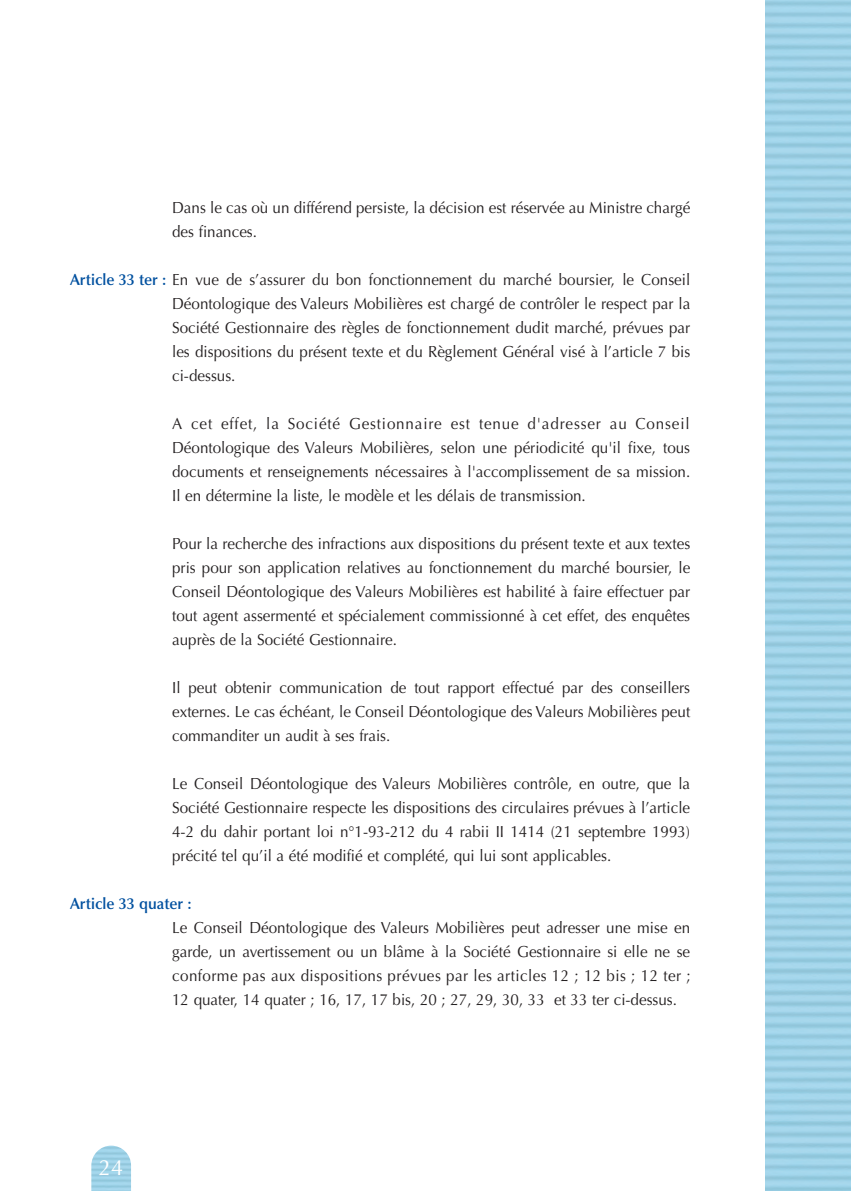
<style>
.page{position:relative;width:851px;height:1191px;background:#fff}
.page>*{position:absolute;margin:0;border:0;box-sizing:border-box;transform-origin:0 0}
.t1{font:22px "Optima";color:#fff}
.t2{font:16px/24px "Optima";color:#231f20;text-align:justify;scale:.95 1}
.t3{font:600 16px "Optima";color:#01509f;scale:.95 1}
.s1{font-weight:600;color:#01509f}
</style>
<div class="page">
<img style="left:91px;top:1145px;width:40px;height:46px">
<p class="t2" style="left:172px;top:197px;width:547px">Dans le cas où un différend persiste, la décision est réservée au Ministre chargé des finances.</p>
<p class="t2" style="left:172px;top:269px;width:547px;text-indent:-102px"><span class="s1">Article 33 ter :</span> En vue de s’assurer du bon fonctionnement du marché boursier, le Conseil Déontologique des Valeurs Mobilières est chargé de contrôler le respect par la Société Gestionnaire des règles de fonctionnement dudit marché, prévues par les dispositions du présent texte et du Règlement Général visé à l’article 7 bis ci-dessus.</p>
<p class="t2" style="left:172px;top:413px;width:547px">A cet effet, la Société Gestionnaire est tenue d'adresser au Conseil Déontologique des Valeurs Mobilières, selon une périodicité qu'il fixe, tous documents et renseignements nécessaires à l'accomplissement de sa mission.<br>Il en détermine la liste, le modèle et les délais de transmission.</p>
<p class="t2" style="left:172px;top:533px;width:547px">Pour la recherche des infractions aux dispositions du présent texte et aux textes pris pour son application relatives au fonctionnement du marché boursier, le Conseil Déontologique des Valeurs Mobilières est habilité à faire effectuer par tout agent assermenté et spécialement commissionné à cet effet, des enquêtes auprès de la Société Gestionnaire.</p>
<p class="t2" style="left:172px;top:677px;width:546px">Il peut obtenir communication de tout rapport effectué par des conseillers externes. Le cas échéant, le Conseil Déontologique des Valeurs Mobilières peut commanditer un audit à ses frais.</p>
<p class="t2" style="left:172px;top:773px;width:546px">Le Conseil Déontologique des Valeurs Mobilières contrôle, en outre, que la Société Gestionnaire respecte les dispositions des circulaires prévues à l’article 4-2 du dahir portant loi n°1-93-212 du 4 rabii II 1414 (21 septembre 1993) précité tel qu’il a été modifié et complété, qui lui sont applicables.</p>
<p class="t3" style="left:70px;top:897px;width:130px">Article 33 quater :</p>
<p class="t2" style="left:172px;top:917px;width:547px">Le Conseil Déontologique des Valeurs Mobilières peut adresser une mise en garde, un avertissement ou un blâme à la Société Gestionnaire si elle ne se conforme pas aux dispositions prévues par les articles 12 ; 12 bis ; 12 ter ; 12 quater, 14 quater ; 16, 17, 17 bis, 20 ; 27, 29, 30, 33 et 33 ter ci-dessus.</p>
<h1 class="t1" style="left:99px;top:1158px;width:26px">24</h1>
</div>
